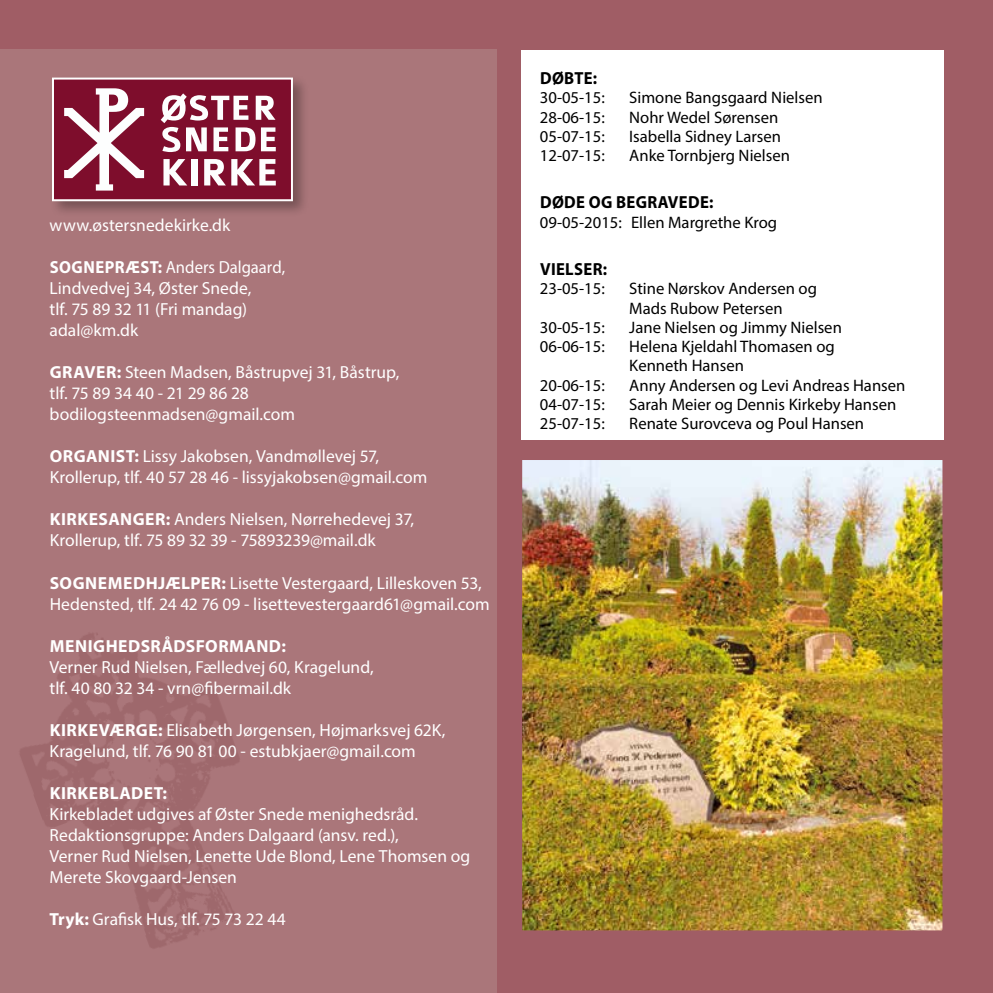
<style>
.page{position:relative;width:993px;height:993px;background:#fff}
.page>*{position:absolute;margin:0;border:0;box-sizing:border-box;transform-origin:0 0}
.t1{font:17.5px/21px "Myriad Pro";color:#fff}
.t2{font:17.5px/21px "Myriad Pro";color:#fff;scale:.95 1}
.t3{font:700 17.5px "Myriad Pro";letter-spacing:.03em;color:#fff}
.t4{font:700 17.5px "Myriad Pro";letter-spacing:.02em;color:#000;scale:.95 1}
.t5{font:16.62px/19.2px "Myriad Pro";color:#000}
.s1{font-weight:700}
</style>
<div class="page">
<div style="left:0;top:0;width:992px;height:992px;background:#a05d65"></div>
<div style="left:0;top:50px;width:496px;height:942px;background:#aa767a"></div>
<div style="left:521px;top:50px;width:422px;height:389px;background:#fff"></div>
<img style="left:523px;top:461px;width:417px;height:467px">
<div style="left:520px;top:458px;width:423px;height:473px;border:2px solid #a05d65"></div>
<div style="left:49px;top:75px;width:261px;height:143px;background:#000;opacity:.3"></div>
<div style="left:53px;top:79px;width:239px;height:121px;background:#7e0d2c"></div>
<svg style="left:64px;top:88px;width:80px;height:102px"></svg>
<svg style="left:161px;top:93px;width:115px;height:59px"></svg>
<svg style="left:163px;top:159px;width:24px;height:26px"></svg>
<div style="left:191px;top:159px;width:6px;height:26px;background:#fdfefe"></div>
<svg style="left:204px;top:159px;width:72px;height:26px"></svg>
<div style="left:52px;top:78px;width:241px;height:123px;border:2px solid #fff"></div>
<p class="t1" style="left:50px;top:214px;width:182px">www.østersnedekirke.dk</p>
<p class="t2" style="left:50px;top:256px;width:249px"><span class="s1">SOGNEPRÆST:</span> Anders Dalgaard,<br>Lindvedvej 34, Øster Snede,<br>tlf. 75 89 32 11 (Fri mandag) adal@km.dk</p>
<p class="t1" style="left:50px;top:361px;width:351px"><span class="s1">GRAVER:</span> Steen Madsen, Båstrupvej 31, Båstrup, tlf. 75 89 34 40 - 21 29 86 28 bodilogsteenmadsen@gmail.com</p>
<p class="t1" style="left:50px;top:445px;width:379px"><span class="s1">ORGANI ST:</span> Lissy Jakobsen, Vandmøllevej 57,<br>Krollerup, tlf. 40 57 28 46 - lissyjakobsen@gmail.com</p>
<p class="t1" style="left:50px;top:508px;width:366px"><span class="s1">KI RKESANGER:</span> Anders Nielsen, Nørrehedevej 37,<br>Krollerup, tlf. 75 89 32 39 - 75893239@mail.dk</p>
<p class="t3" style="left:50px;top:571px;width:108px">SOGNEMEDHJÆLP</p>
<p class="t1" style="left:50px;top:571px;width:441px;text-indent:151px"><span class="s1">ER:</span> Lisette Vestergaard, Lilleskoven 53,<br>Hedensted, tlf. 24 42 76 09 - lisettevestergaard61@gmail.com</p>
<p class="t3" style="left:50px;top:634px;width:237px">MENIGHEDSRÅDSFORMAND:</p>
<p class="t1" style="left:50px;top:655px;width:325px">Verner Rud Nielsen, Fælledvej 60, Kragelund, tlf. 40 80 32 34 - vrn@fibermail.dk</p>
<p class="t1" style="left:50px;top:718px;width:397px"><span class="s1">KI RKEVÆ RGE:</span> Elisabeth Jørgensen, Højmarksvej 62K,<br>Kragelund, tlf. 76 90 81 00 - estubkjaer@gmail.com</p>
<p class="t3" style="left:50px;top:781px;width:61px">KIRKEBLA</p>
<p class="t3" style="left:131px;top:781px;width:37px">DET:</p>
<p class="t1" style="left:50px;top:802px;width:422px">Kirkebladet udgives af Øster Snede menighedsråd.<br>Redaktionsgruppe: Anders Dalgaard (ansv. red.),<br>Verner Rud Nielsen, Lenette Ude Blond, Lene Thomsen og Merete Skovgaard-Jensen</p>
<p class="t1" style="left:50px;top:907px;width:238px"><span class="s1">TRYK:</span> Grafisk Hus, tlf. 75 73 22 44</p>
<p class="t4" style="left:540px;top:67px;width:13px">DØB</p>
<p class="t4" style="left:574px;top:67px;width:26px">TE:</p>
<p class="t5" style="left:539px;top:88px;width:66px">30-05-15:</p>
<p class="t5" style="left:629px;top:88px;width:195px">Simone Bangsgaard Nielsen</p>
<p class="t5" style="left:539px;top:107px;width:66px">28-06-15:</p>
<p class="t5" style="left:629px;top:107px;width:151px">Nohr Wedel Sørensen</p>
<p class="t5" style="left:539px;top:126px;width:66px">05-07-15:</p>
<p class="t5" style="left:629px;top:126px;width:153px">Isabella Sidney Larsen</p>
<p class="t5" style="left:539px;top:146px;width:66px">12-07-15:</p>
<p class="t5" style="left:629px;top:146px;width:162px">Anke Tornbjerg Nielsen</p>
<p class="t4" style="left:540px;top:191px;width:184px">DØDE OG BEGRAVEDE:</p>
<p class="t5" style="left:539px;top:212px;width:239px">09-05-2015: Ellen Margrethe Krog</p>
<p class="t4" style="left:540px;top:257px;width:72px">VIELSER:</p>
<p class="t5" style="left:539px;top:279px;width:66px">23-05-15:</p>
<p class="t5" style="left:629px;top:279px;width:189px">Stine Nørskov Andersen og<br>Mads Rubow Petersen</p>
<p class="t5" style="left:539px;top:317px;width:66px">30-05-15:</p>
<p class="t5" style="left:629px;top:317px;width:214px">Jane Nielsen og Jimmy Nielsen</p>
<p class="t5" style="left:539px;top:336px;width:66px">06-06-15:</p>
<p class="t5" style="left:629px;top:336px;width:207px">Helena Kjeldahl Thomasen og<br>Kenneth Hansen</p>
<p class="t5" style="left:539px;top:375px;width:66px">20-06-15:</p>
<p class="t5" style="left:629px;top:375px;width:277px">Anny Andersen og Levi Andreas Hansen</p>
<p class="t5" style="left:539px;top:394px;width:66px">04-07-15:</p>
<p class="t5" style="left:629px;top:394px;width:268px">Sarah Meier og Dennis Kirkeby Hansen</p>
<p class="t5" style="left:539px;top:413px;width:66px">25-07-15:</p>
<p class="t5" style="left:629px;top:413px;width:236px">Renate Surovceva og Poul Hansen</p>
</div>
